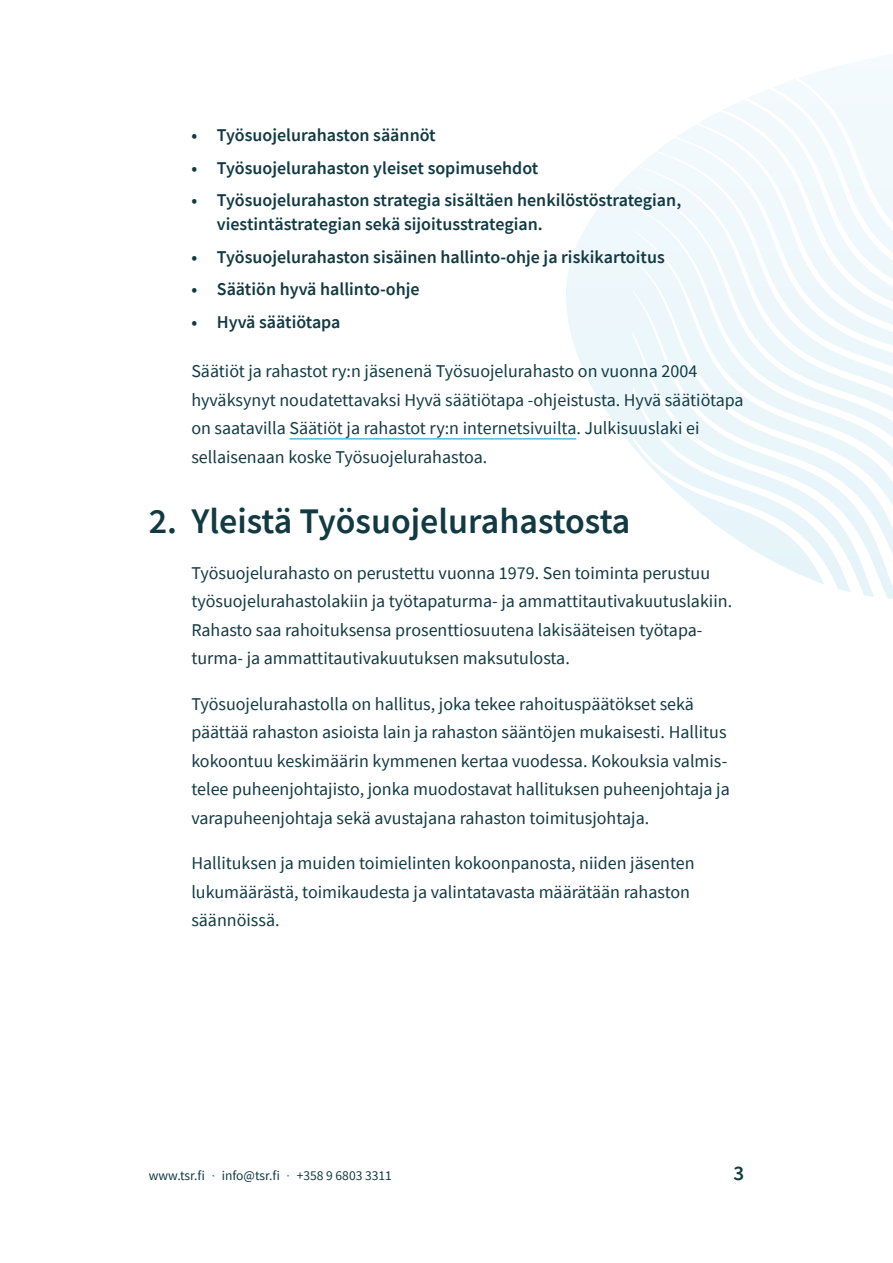
<style>
.page{position:relative;width:893px;height:1263px;background:#fff}
.page>*{position:absolute;margin:0;border:0;box-sizing:border-box;transform-origin:0 0}
.t1{font:600 36px "Source Sans Pro";color:#123a43}
.t2{font:600 21px "Source Sans Pro";color:#123a43}
.Paragraph{font:18px/28.5px "Source Sans Pro";color:#123a43}
.Bullet_list{font:600 18px/24px "Source Sans Pro";color:#123a43}
.t3{font:13.5px "Source Sans Pro";color:#123a43}
.s1{color:#009ac7}
</style>
<div class="page">
<svg style="left:698px;top:54px;width:195px;height:271px"></svg>
<hr style="left:289px;top:438px;width:287px;height:1px;background:#009ac7">
<p class="Bullet_list" style="left:191px;top:123px;width:246px">• Työsuojelurahaston säännöt</p>
<p class="Bullet_list" style="left:191px;top:155px;width:349px">• Työsuojelurahaston yleiset sopimusehdot</p>
<p class="Bullet_list" style="left:217px;top:188px;width:466px;text-indent:-26px">• Työsuojelurahaston strategia sisältäen henkilöstöstrategian, viestintästrategian sekä sijoitusstrategian.</p>
<p class="Bullet_list" style="left:191px;top:244px;width:475px">• Työsuojelurahaston sisäinen hallinto-ohje ja riskikartoitus</p>
<p class="Bullet_list" style="left:191px;top:277px;width:230px">• Säätiön hyvä hallinto-ohje</p>
<p class="Bullet_list" style="left:191px;top:309px;width:151px">• Hyvä säätiötapa</p>
<p class="Paragraph" style="left:191px;top:357px;width:554px">Säätiöt ja rahastot ry:n jäsenenä Työsuojelurahasto on vuonna 2004 hyväksynyt noudatettavaksi Hyvä säätiötapa -ohjeistusta. Hyvä säätiötapa on saatavilla Säätiöt ja rahastot ry:n internetsivuilta. Julkisuuslaki ei sellaisenaan koske Työsuojelurahastoa.</p>
<h2 class="t1" style="left:149px;top:498px;width:483px">2. Yleistä Työsuojelurahastosta</h2>
<p class="Paragraph" style="left:191px;top:559px;width:542px">Työsuojelurahasto on perustettu vuonna 1979. Sen toiminta perustuu työsuojelurahastolakiin ja työtapaturma- ja ammattitautivakuutuslakiin.<br>Rahasto saa rahoituksensa prosenttiosuutena lakisääteisen työtapa&shy;turma- ja ammattitautivakuutuksen maksutulosta.</p>
<p class="Paragraph" style="left:191px;top:690px;width:540px">Työsuojelurahastolla on hallitus, joka tekee rahoituspäätökset sekä päättää rahaston asioista lain ja rahaston sääntöjen mukaisesti. Hallitus kokoontuu keskimäärin kymmenen kertaa vuodessa. Kokouksia valmis&shy;telee puheenjohtajisto, jonka muodostavat hallituksen puheenjohtaja ja varapuheenjohtaja sekä avustajana rahaston toimitusjohtaja.</p>
<p class="Paragraph" style="left:191px;top:849px;width:505px">Hallituksen ja muiden toimielinten kokoonpanosta, niiden jäsenten lukumäärästä, toimikaudesta ja valintatavasta määrätään rahaston säännöissä.</p>
<p class="t3" style="left:149px;top:1167px;width:245px">www.tsr.fi <span class="s1">·</span> info@tsr.fi <span class="s1">·</span> +358 9 6803 3311</p>
<p class="t2" style="left:733px;top:1159px;width:12px">3</p>
</div>
